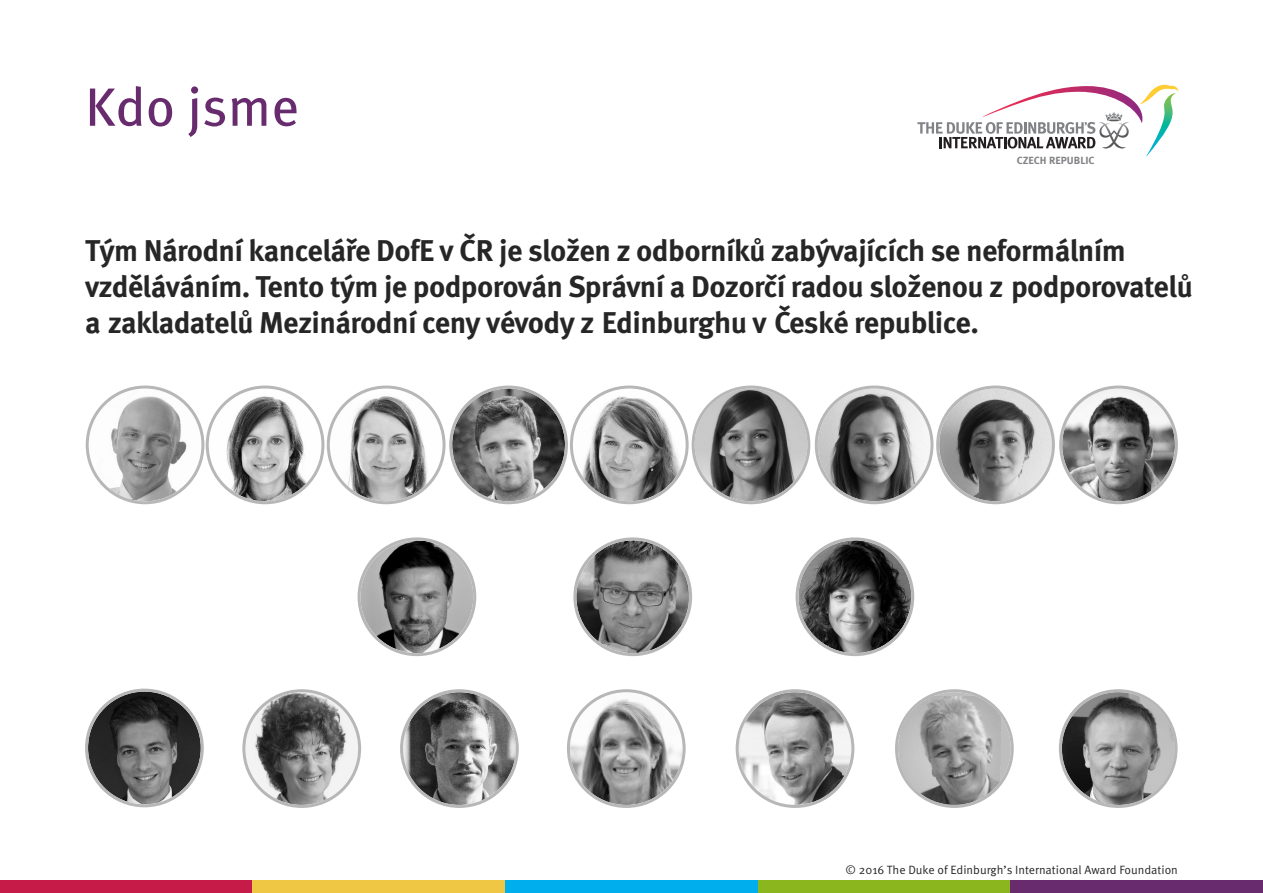
<style>
.page{position:relative;width:1263px;height:893px;background:#fff}
.page>*{position:absolute;margin:0;border:0;box-sizing:border-box;transform-origin:0 0}
.t1{font:54px "Meta Pro";color:#682b6d}
.t2{font:700 30px/36px "Meta Pro";letter-spacing:-.02em;color:#272627}
.t3{font:12px "Meta Pro";color:#272627}
.t4{font:700 10.35px "Meta OT";color:#808285}
</style>
<div class="page">
<svg style="left:917px;top:84px;width:261px;height:72px"></svg>
<div style="left:0;top:880px;width:253px;height:13px;background:#c61a49"></div>
<div style="left:253px;top:880px;width:252px;height:13px;background:#f0c744"></div>
<div style="left:505px;top:880px;width:253px;height:13px;background:#00aded"></div>
<div style="left:758px;top:880px;width:252px;height:13px;background:#8bb61e"></div>
<div style="left:1010px;top:880px;width:253px;height:13px;background:#682b6d"></div>
<svg style="left:895px;top:689px;width:119px;height:119px"></svg>
<svg style="left:1059px;top:689px;width:118px;height:119px"></svg>
<svg style="left:85px;top:689px;width:119px;height:118px"></svg>
<svg style="left:242px;top:689px;width:119px;height:119px"></svg>
<svg style="left:358px;top:537px;width:118px;height:119px"></svg>
<svg style="left:573px;top:537px;width:119px;height:119px"></svg>
<svg style="left:795px;top:537px;width:119px;height:119px"></svg>
<svg style="left:736px;top:689px;width:118px;height:119px"></svg>
<svg style="left:567px;top:689px;width:119px;height:119px"></svg>
<svg style="left:400px;top:689px;width:119px;height:119px"></svg>
<svg style="left:86px;top:386px;width:1092px;height:118px"></svg>
<h1 class="t1" style="left:85px;top:89px;width:216px">Kdo jsme</h1>
<p class="t4" style="left:1017px;top:156px;width:80px">CZECH REPUBLIC</p>
<p class="t2" style="left:85px;top:235px;width:1109px">Tým Národní kanceláře DofE v ČR je složen z odborníků zabývajících se neformálním vzděláváním. Tento tým je podporován Správní a Dozorčí radou složenou z podporovatelů a zakladatelů Mezinárodní ceny vévody z Edinburghu v České republice.</p>
<p class="t3" style="left:845px;top:865px;width:334px">© 2016 The Duke of Edinburgh’s International Award Foundation</p>
</div>
